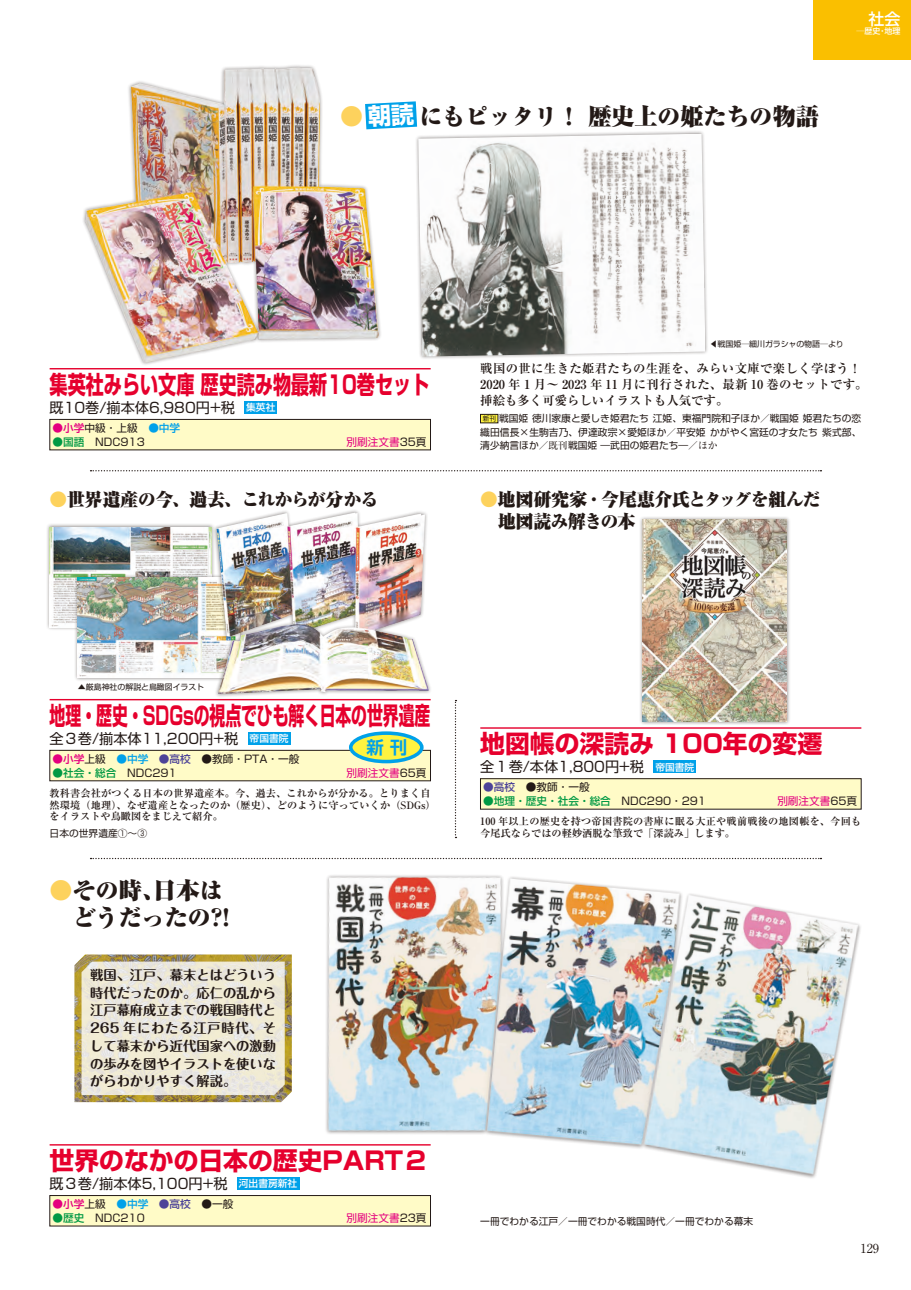
<style>
.page{position:relative;width:911px;height:1290px;background:#fff}
.page>*{position:absolute;margin:0;border:0;box-sizing:border-box;transform-origin:0 0}
.t1{font:700 24.75px "Shin Go Pro";color:#e6002d}
.t2{font:700 24.75px "Shin Go Pro";color:#e6002d;scale:.64 1}
.t3{font:700 24.75px "Shin Go Pro";color:#e6002d;scale:.73 1}
.t4{font:900 23px/26.6px "Ryumin Pro";color:#231916}
.t5{font:900 23px "Ryumin Pro";color:#fdd25d}
.t6{font:900 17.75px/21.2px "Ryumin Pro";letter-spacing:-.02em;color:#231916}
.t7{font:700 17.5px "Shin Go Pro De";color:#00a1e9}
.t8{font:500 16px "Shin Go Pro";color:#fff}
.t9{font:14.12px "Shin Go Pro";color:#231916}
.t10{font:700 13.25px/17.8px "Maru Fo Pro";color:#231916;text-align:justify}
.t11{font:700 12.38px/16px "Ryumin Pro";letter-spacing:.025em;color:#231916}
.t12{font:12.38px "Ryumin Pro";color:#231916}
.t13{font:10.62px "Shin Go Pro";color:#231916}
.t14{font:10.62px "Shin Go Pro";color:#e4007f}
.t15{font:500 10.62px "Shin Go Pro";color:#094}
.t16{font:700 10.12px/11.5px "Ryumin Pro";letter-spacing:.01em;color:#231916}
.t17{font:9.75px/13.2px "Shin Go Pro";color:#231916;text-align:justify}
.t18{font:8px "Shin Go Pro";letter-spacing:-.01em;color:#231916}
.t19{font:500 8px "Shin Go Pro";color:#fff}
.s1{font-weight:500;font-size:9.75px;color:#fff}
.s2{font-weight:500;color:#e4007f}
.s3{font-weight:500;color:#00a1e9}
.s4{font-weight:500;color:#094}
.s5{color:#231916}
.s6{color:#fdd25d}
.s7{font-size:6.62px}
.s8{font-family:"Ryumin Pro"}
.s9{font-weight:500;color:#4d4398}
.s10{font-weight:400;color:#231916}
</style>
<div class="page">
<svg style="left:455px;top:700px;width:1px;height:138px"></svg>
<svg style="left:90px;top:858px;width:210px;height:1px"></svg>
<svg style="left:90px;top:470px;width:731px;height:1px"></svg>
<div style="left:46px;top:523px;width:169px;height:108px;background:#231916;opacity:.5"></div>
<img style="left:50px;top:527px;width:161px;height:100px">
<div style="left:74px;top:574px;width:170px;height:108px;background:#231916;opacity:.5"></div>
<img style="left:78px;top:578px;width:135px;height:100px">
<div style="left:213px;top:509px;width:219px;height:189px;background:#fff"></div>
<img style="left:214px;top:510px;width:217px;height:186px">
<div style="left:638px;top:515px;width:152px;height:210px;background:#231916;opacity:.5"></div>
<img style="left:642px;top:519px;width:145px;height:202px">
<img style="left:83px;top:65px;width:298px;height:300px">
<div style="left:415px;top:130px;width:294px;height:230px;background:#231916;opacity:.5"></div>
<img style="left:418px;top:134px;width:287px;height:222px">
<img style="left:300px;top:857px;width:561px;height:321px">
<img style="left:74px;top:954px;width:218px;height:148px">
<svg style="left:81px;top:961px;width:204px;height:134px;background:#ebe6d5"></svg>
<div style="left:813px;top:0;width:98px;height:60px;background:#fabf00"></div>
<hr style="left:50px;top:699px;width:381px;height:1px;background:#e6002d">
<hr style="left:480px;top:727px;width:381px;height:2px;background:#e6002d">
<div style="left:248px;top:732px;width:42px;height:13px;background:#00a1e9"></div>
<div style="left:653px;top:761px;width:43px;height:12px;background:#00a1e9"></div>
<div style="left:50px;top:750px;width:380px;height:31px;background:#fffbc7"></div>
<div style="left:50px;top:750px;width:381px;height:31px;border:1px solid #231916"></div>
<div style="left:480px;top:779px;width:381px;height:30px;background:#fffbc7"></div>
<div style="left:480px;top:778px;width:381px;height:31px;border:1px solid #231916"></div>
<hr style="left:50px;top:1144px;width:381px;height:1px;background:#e6002d">
<div style="left:237px;top:1177px;width:62px;height:13px;background:#00a1e9"></div>
<div style="left:50px;top:1195px;width:380px;height:31px;background:#fffbc7"></div>
<div style="left:50px;top:1195px;width:381px;height:31px;border:1px solid #231916"></div>
<div style="left:351px;top:733px;width:71px;height:28px;background:#fff340;border-radius:50%"></div>
<div style="left:349px;top:731px;width:74px;height:32px;border:4px solid #00a1e9;border-radius:50%"></div>
<hr style="left:50px;top:368px;width:381px;height:1px;background:#e6002d">
<div style="left:244px;top:401px;width:33px;height:13px;background:#00a1e9"></div>
<div style="left:50px;top:419px;width:380px;height:31px;background:#fffbc7"></div>
<div style="left:50px;top:419px;width:381px;height:31px;border:1px solid #231916"></div>
<div style="left:480px;top:414px;width:18px;height:9px;background:#fff340"></div>
<div style="left:480px;top:414px;width:18px;height:9px;border:1px solid #231916"></div>
<svg style="left:365px;top:101px;width:52px;height:28px"></svg>
<h2 class="t5" style="left:340px;top:98px;width:25px">●</h2>
<h2 class="t4" style="left:419px;top:101px;width:401px">にもピッタリ！ 歴史上の姫たちの物語</h2>
<h3 class="t8" style="left:868px;top:5px;width:33px">社会</h3>
<p class="t19" style="left:856px;top:24px;width:45px">─歴史・地理</p>
<p class="t18" style="left:710px;top:338px;width:135px">◀戦国姫─細川ガラシャの物語─より</p>
<h1 class="t3" style="left:50px;top:365px;width:521px">集英社みらい文庫 歴史読み物最新10巻セット</h1>
<h3 class="t9" style="left:50px;top:396px;width:227px">既10巻/揃本体6,980円+税 <span class="s1">集英社</span></h3>
<p class="t13" style="left:53px;top:419px;width:129px"><span class="s2">●小学</span>中級・上級　<span class="s3">●中学</span></p>
<p class="t13" style="left:53px;top:433px;width:94px"><span class="s4">●国語</span>　NDC913</p>
<p class="t14" style="left:347px;top:433px;width:81px">別刷注文書<span class="s5">35頁</span></p>
<h3 class="t6" style="left:50px;top:488px;width:330px"><span class="s6">●</span>世界遺産の今、過去、これからが分かる</h3>
<p class="t11" style="left:480px;top:360px;width:389px">戦国の世に生きた姫君たちの生涯を、みらい文庫で楽しく学ぼう！<br>2020 年１月～ 2023 年 11 月に刊行された、最新 10 巻のセットです。挿絵も多く可愛らしいイラストも人気です。</p>
<p class="t17" style="left:480px;top:411px;width:382px"><span class="s7">新刊</span>戦国姫 徳川家康と愛しき姫君たち 江姫、東福門院和子ほか／戦国姫 姫君たちの恋織田信長×生駒吉乃、伊達政宗×愛姫ほか／平安姫 かがやく宮廷の才女たち 紫式部、清少納言ほか／<span class="s8">既刊</span>戦国姫 ―武田の姫君たち―／<span class="s8">ほか</span></p>
<h3 class="t6" style="left:480px;top:488px;width:342px"><span class="s6">●</span>地図研究家・今尾恵介氏とタッグを組んだ　地図読み解きの本</h3>
<p class="t18" style="left:78px;top:681px;width:128px">▲厳島神社の解説と鳥瞰図イラスト</p>
<h1 class="t2" style="left:50px;top:696px;width:596px">地理・歴史・SDGsの視点でひも解く日本の世界遺産</h1>
<h3 class="t9" style="left:50px;top:727px;width:240px">全３巻/揃本体11,200円+税 <span class="s1">帝国書院</span></h3>
<h1 class="t1" style="left:480px;top:724px;width:343px">地図帳の深読み 100年の変遷</h1>
<h3 class="t9" style="left:480px;top:755px;width:215px">全１巻/本体1,800円+税 <span class="s1">帝国書院</span></h3>
<h3 class="t7" style="left:366px;top:733px;width:42px">新 刊</h3>
<p class="t13" style="left:53px;top:750px;width:248px"><span class="s2">●小学</span>上級　<span class="s3">●中学</span> <span class="s9">●高校</span> ●教師・PTA・一般</p>
<p class="t13" style="left:53px;top:764px;width:126px"><span class="s4">●社会・総合</span>　NDC291</p>
<p class="t14" style="left:347px;top:764px;width:81px">別刷注文書<span class="s5">65頁</span></p>
<p class="t16" style="left:50px;top:787px;width:388px">教科書会社がつくる日本の世界遺産本。今、過去、これからが分かる。とりまく自然環境（地理）、なぜ遺産となったのか（歴史）、どのように守っていくか（SDGs）をイラストや鳥瞰図をまじえて紹介。</p>
<p class="t17" style="left:50px;top:825px;width:99px">日本の世界遺産①～③</p>
<h2 class="t4" style="left:50px;top:876px;width:181px"><span class="s6">●</span>その時、日本は　どうだったの?!</h2>
<h3 class="t10" style="left:90px;top:964px;width:188px">戦国、江戸、幕末とはどういう時代だったのか。応仁の乱から江戸幕府成立までの戦国時代と265 年にわたる江戸時代、そして幕末から近代国家への激動の歩みを図やイラストを使いながらわかりやすく解説。</h3>
<p class="t13" style="left:483px;top:778px;width:108px"><span class="s9">●高校</span> ●教師・一般</p>
<p class="t15" style="left:483px;top:792px;width:224px">●地理・歴史・社会・総合<span class="s10">　NDC290・291</span></p>
<p class="t14" style="left:777px;top:792px;width:81px">別刷注文書<span class="s5">65頁</span></p>
<p class="t16" style="left:480px;top:815px;width:382px">100 年以上の歴史を持つ帝国書院の書庫に眠る大正や戦前戦後の地図帳を、今回も今尾氏ならではの軽妙洒脱な筆致で「深読み」します。</p>
<h1 class="t1" style="left:50px;top:1141px;width:380px">世界のなかの日本の歴史PART２</h1>
<h3 class="t9" style="left:50px;top:1172px;width:249px">既３巻/揃本体5,100円+税 <span class="s1">河出書房新社</span></h3>
<p class="t13" style="left:53px;top:1195px;width:182px"><span class="s2">●小学</span>上級　<span class="s3">●中学</span> <span class="s9">●高校</span> ●一般</p>
<p class="t13" style="left:53px;top:1209px;width:94px"><span class="s4">●歴史</span>　NDC210</p>
<p class="t14" style="left:347px;top:1209px;width:81px">別刷注文書<span class="s5">23頁</span></p>
<p class="t17" style="left:480px;top:1213px;width:274px">一冊でわかる江戸／一冊でわかる戦国時代／一冊でわかる幕末</p>
<p class="t12" style="left:860px;top:1238px;width:20px">129</p>
</div>
